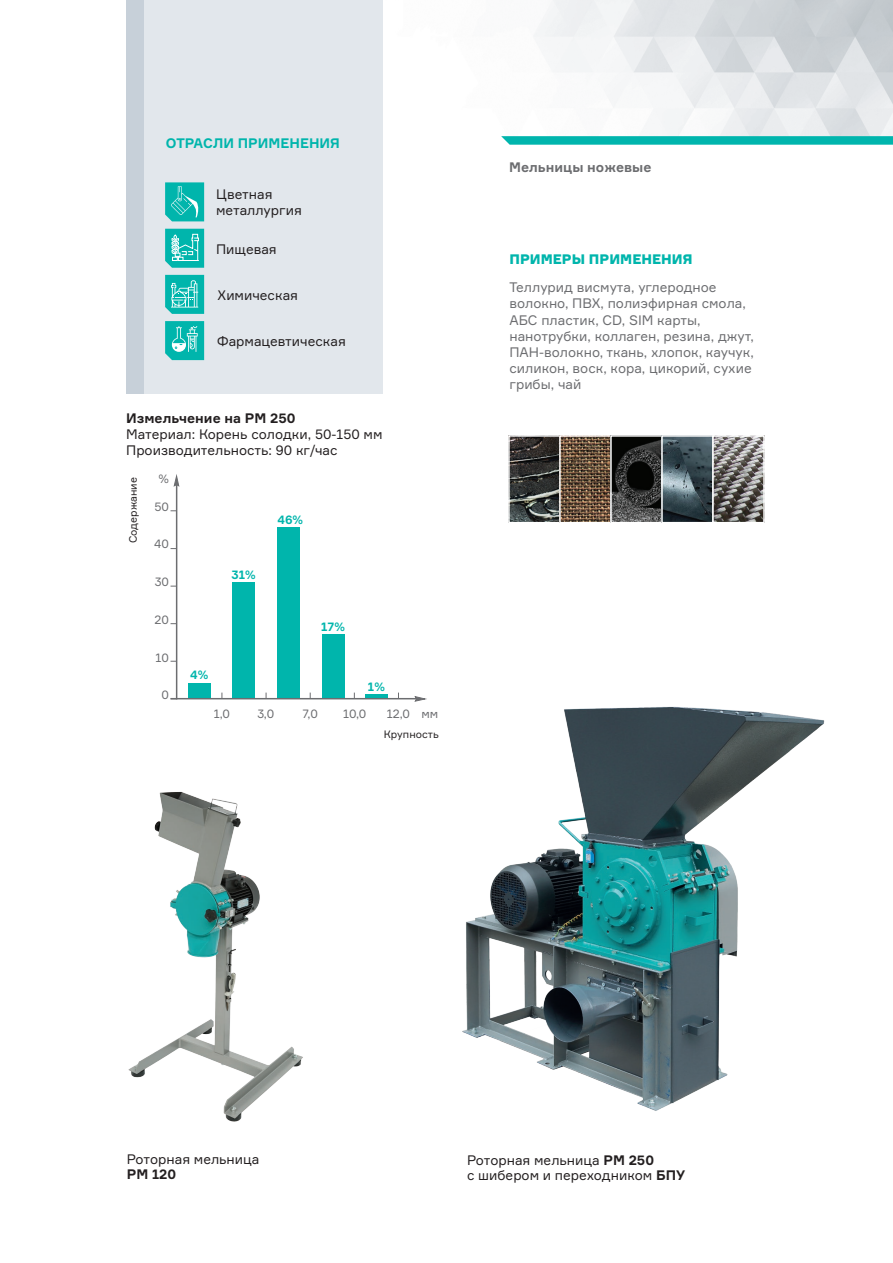
<style>
.page{position:relative;width:893px;height:1263px;background:#fff}
.page>*{position:absolute;margin:0;border:0;box-sizing:border-box;transform-origin:0 0}
.t1{font:13.5px/16.2px "Formular";color:#6c6d70}
.t2{font:13.5px/16.2px "Formular";color:#231f20}
.t3{font:700 13.5px "Formular";color:#231f20}
.t4{font:700 13.5px "Formular";color:#00b5ac}
.t5{font:900 13.5px "Formular";color:#00b5ac}
.t6{font:700 13.5px "Formular";color:#6c6d70}
.t7{font:12px "Formular";color:#6c6d70}
.t8{font:700 12px "Formular";color:#00b5ac}
.t9{font:10.5px "Formular";color:#231f20}
.s1{font-weight:700}
</style>
<div class="page">
<img style="left:382px;top:0;width:511px;height:137px">
<div style="left:127px;top:0;width:255px;height:394px;background:#e2e7ec"></div>
<svg style="left:501px;top:136px;width:392px;height:9px;background:#10b9b1"></svg>
<svg style="left:165px;top:321px;width:39px;height:39px;background:#2ac0b9"></svg>
<svg style="left:165px;top:275px;width:39px;height:39px;background:#2cc1b9"></svg>
<svg style="left:165px;top:182px;width:39px;height:39px;background:#1bbcb4"></svg>
<svg style="left:165px;top:229px;width:39px;height:39px;background:#2fc2bb"></svg>
<img style="left:462px;top:706px;width:363px;height:405px">
<img style="left:511px;top:438px;width:251px;height:82px">
<div style="left:508px;top:435px;width:53px;height:88px;border:2px solid #fff"></div>
<div style="left:559px;top:435px;width:53px;height:88px;border:2px solid #fff"></div>
<div style="left:610px;top:435px;width:53px;height:88px;border:2px solid #fff"></div>
<div style="left:661px;top:435px;width:53px;height:88px;border:2px solid #fff"></div>
<div style="left:712px;top:435px;width:53px;height:88px;border:2px solid #fff"></div>
<img style="left:128px;top:792px;width:175px;height:330px">
<div style="left:126px;top:0;width:17px;height:393px;background:#c7d0d9"></div>
<div style="left:322px;top:635px;width:22px;height:64px;background:#00b5ac"></div>
<div style="left:277px;top:527px;width:22px;height:172px;background:#00b5ac"></div>
<div style="left:232px;top:582px;width:23px;height:117px;background:#00b5ac"></div>
<div style="left:188px;top:683px;width:23px;height:16px;background:#00b5ac"></div>
<div style="left:365px;top:694px;width:23px;height:5px;background:#00b5ac"></div>
<hr style="left:176px;top:482px;width:1px;height:217px;background:#6c6d70">
<hr style="left:171px;top:698px;width:246px;height:1px;background:#6c6d70">
<svg style="left:173px;top:475px;width:7px;height:12px"></svg>
<svg style="left:414px;top:696px;width:12px;height:6px"></svg>
<p class="t4" style="left:166px;top:134px;width:176px">ОТРАСЛИ ПРИМЕНЕНИЯ</p>
<p class="t2" style="left:216px;top:185px;width:87px">Цветная металлургия</p>
<p class="t2" style="left:216px;top:241px;width:62px">Пищевая</p>
<p class="t2" style="left:218px;top:287px;width:82px">Химическая</p>
<p class="t2" style="left:217px;top:333px;width:130px">Фармацевтическая</p>
<p class="t3" style="left:126px;top:410px;width:171px">Измельчение на РМ 250</p>
<p class="t2" style="left:126px;top:426px;width:258px">Материал: Корень солодки, 50-150 мм<br>Производительность: 90 кг/час</p>
<p class="t9" style="left:127px;top:543px;width:68px;rotate:-90deg">Содержание</p>
<p class="t7" style="left:159px;top:471px;width:12px">%</p>
<p class="t7" style="left:154px;top:499px;width:16px">50</p>
<p class="t7" style="left:154px;top:537px;width:16px">40</p>
<p class="t7" style="left:155px;top:574px;width:16px">30</p>
<p class="t7" style="left:155px;top:612px;width:16px">20</p>
<p class="t7" style="left:156px;top:650px;width:15px">10</p>
<p class="t7" style="left:162px;top:688px;width:9px">0</p>
<p class="t8" style="left:190px;top:668px;width:20px">4%</p>
<p class="t8" style="left:231px;top:567px;width:26px">31%</p>
<p class="t8" style="left:277px;top:512px;width:27px">46%</p>
<p class="t8" style="left:321px;top:619px;width:25px">17%</p>
<p class="t8" style="left:368px;top:679px;width:18px">1%</p>
<p class="t7" style="left:214px;top:707px;width:18px">1,0</p>
<p class="t7" style="left:257px;top:707px;width:18px">3,0</p>
<p class="t7" style="left:303px;top:707px;width:17px">7,0</p>
<p class="t7" style="left:343px;top:707px;width:25px">10,0</p>
<p class="t7" style="left:387px;top:707px;width:25px">12,0</p>
<p class="t7" style="left:421px;top:707px;width:18px">мм</p>
<p class="t9" style="left:384px;top:728px;width:56px">Крупность</p>
<p class="t6" style="left:509px;top:159px;width:144px">Мельницы ножевые</p>
<p class="t5" style="left:509px;top:251px;width:185px">ПРИМЕРЫ ПРИМЕНЕНИЯ</p>
<p class="t1" style="left:509px;top:279px;width:246px">Теллурид висмута, углеродное волокно, ПВХ, полиэфирная смола,<br>АБС пластик, CD, SIM карты, нанотрубки, коллаген, резина, джут,<br>ПАН-волокно, ткань, хлопок, каучук, силикон, воск, кора, цикорий, сухие грибы, чай</p>
<p class="t2" style="left:127px;top:1150px;width:134px">Роторная мельница</p>
<p class="t3" style="left:127px;top:1165px;width:51px">РМ 120</p>
<p class="t2" style="left:467px;top:1152px;width:220px;line-height:15px">Роторная мельница <span class="s1">РМ 250<br></span>с шибером и переходником <span class="s1">БПУ</span></p>
</div>
